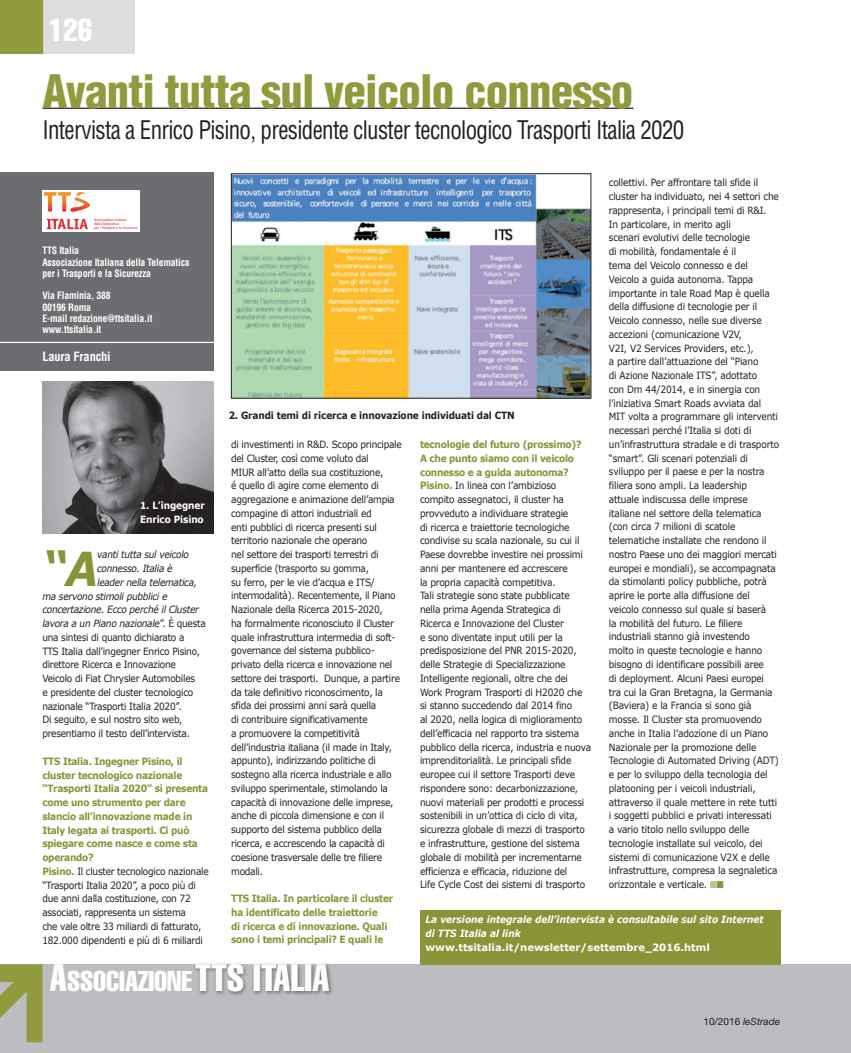
<style>
.page{position:relative;width:851px;height:1053px;background:#fff}
.page>*{position:absolute;margin:0;border:0;box-sizing:border-box;transform-origin:0 0}
.Testo_con_capoletter{font:italic 700 46.62px "Verdana";color:#8a9338;scale:.9 1}
.Titolo{font:900 condensed 45px "Helvetica";letter-spacing:-.02em;color:#919a3c}
.Piè_di_pagina_associ{font:extra-condensed 37.5px "Helvetica";color:#fff}
.Numero_di_pagina_par{font:extra-condensed 31.25px "Helvetica";color:#fff}
.Piè_di_pagina_associ-2{font:extra-condensed 28.12px "Helvetica";color:#fff}
.Sommario{font:condensed 25px "Helvetica";letter-spacing:-.03em;color:#231f20;scale:.92 1}
.Nominativo_-_Pagina{font:700 condensed 12.5px "Helvetica";letter-spacing:-.015em;color:#fff}
.Testo{font:10px/13.8px "Verdana";letter-spacing:-.025em;color:#231f20;scale:.9 1}
.Testo-2{font:700 10px/13.8px "Verdana";letter-spacing:-.03em;color:#8a9338;scale:.9 1}
.Testo_con_capoletter-2{font:10px "Verdana";letter-spacing:-.03em;color:#231f20;scale:.9 1}
.Testo_con_capoletter-3{font:italic 10px "Verdana";letter-spacing:-.03em;color:#231f20;scale:.9 1}
.Dati_associazione{font:700 condensed 10px/11.2px "Helvetica";letter-spacing:-.015em;color:#fff}
.Testo-3{font:italic 700 10px/13.8px "Verdana";color:#fff;scale:.9 1}
.Didascalia{font:700 10px "Verdana";letter-spacing:-.015em;color:#231f20;scale:.9 1}
.Testo-4{font:700 10px "Verdana";color:#fff}
.Didascalia-2{font:700 10px/13.8px "Verdana";letter-spacing:-.015em;color:#fff;scale:.9 1}
.Data_e_nome_rivista{font:italic 10px "Helvetica Neue";color:#231f20}
.t1{font:condensed 3.5px/3.9px "Frutiger";color:#ee1b2d;scale:1.15 1}
.s1{font-style:normal}
.s2{font-weight:700;color:#8a9338}
.s3{color:#bfc08d}
.s4{color:#8a9338}
.s5{font-size:37.5px}
</style>
<div class="page">
<div style="left:0;top:964px;width:850px;height:88px;background:#bcbdc0"></div>
<hr style="left:42px;top:108px;width:591px;height:1px;background:#231f20">
<div style="left:0;top:172px;width:213px;height:199px;background:#6c6d70"></div>
<hr style="left:0;top:342px;width:220px;height:1px;background:#fff">
<div style="left:42px;top:190px;width:97px;height:42px;background:#fff"></div>
<img style="left:45px;top:192px;width:44px;height:38px">
<img style="left:43px;top:381px;width:170px;height:152px">
<img style="left:233px;top:175px;width:356px;height:221px">
<div style="left:231px;top:173px;width:360px;height:225px;border:1px solid #231f20"></div>
<div style="left:420px;top:909px;width:360px;height:55px;background:#8a9338"></div>
<svg style="left:0;top:964px;width:43px;height:78px"></svg>
<div style="left:43px;top:0;width:92px;height:53px;background:#dcdddf"></div>
<div style="left:0;top:0;width:43px;height:54px;background:#919a3c"></div>
<div style="left:193px;top:961px;width:141px;height:35px;background:#231f20;opacity:.5"></div>
<p class="Numero_di_pagina_par" style="left:49px;top:10px;width:45px">126</p>
<p class="Titolo" style="left:42px;top:63px;width:592px">Avanti tutta sul veicolo connesso</p>
<p class="Sommario" style="left:42px;top:115px;width:699px">Intervista a Enrico Pisino, presidente cluster tecnologico Trasporti Italia 2020</p>
<p class="t1" style="left:94px;top:218px;width:39px">Associazione Italiana<br>della Telematica<br>per i Trasporti e la Sicurezza</p>
<p class="Dati_associazione" style="left:42px;top:245px;width:149px">TTS Italia<br>Associazione Italiana della Telematica per i Trasporti e la Sicurezza</p>
<p class="Dati_associazione" style="left:42px;top:290px;width:111px">Via Flaminia, 388<br>00196 Roma<br>E-mail redazione@ttsitalia.it www.ttsitalia.it</p>
<p class="Nominativo_-_Pagina" style="left:42px;top:348px;width:70px">Laura Franchi</p>
<p class="Didascalia-2" style="left:140px;top:498px;width:73px">1. L’ingegner<br>Enrico Pisino</p>
<p class="Testo_con_capoletter" style="left:42px;top:539px;width:64px">“A</p>
<p class="Testo_con_capoletter-3" style="left:97px;top:548px;width:104px">vanti tutta sul veicolo</p>
<p class="Testo_con_capoletter-3" style="left:97px;top:562px;width:85px">connesso. Italia è</p>
<p class="Testo_con_capoletter-3" style="left:97px;top:576px;width:112px">leader nella telematica,</p>
<p class="Testo_con_capoletter-3" style="left:42px;top:589px;width:140px">ma servono stimoli pubblici e</p>
<p class="Testo_con_capoletter-3" style="left:42px;top:603px;width:175px">concertazione. Ecco perché il Cluster</p>
<p class="Testo_con_capoletter-3" style="left:42px;top:617px;width:183px">lavora a un Piano nazionale<span class="s1">”. È questa</span></p>
<p class="Testo_con_capoletter-2" style="left:42px;top:631px;width:159px">una sintesi di quanto dichiarato a</p>
<p class="Testo_con_capoletter-2" style="left:42px;top:644px;width:177px">TTS Italia dall’ingegner Enrico Pisino,</p>
<p class="Testo_con_capoletter-2" style="left:42px;top:658px;width:150px">direttore Ricerca e Innovazione</p>
<p class="Testo_con_capoletter-2" style="left:42px;top:672px;width:171px">Veicolo di Fiat Chrysler Automobiles</p>
<p class="Testo_con_capoletter-2" style="left:42px;top:686px;width:169px">e presidente del cluster tecnologico</p>
<p class="Testo_con_capoletter-2" style="left:42px;top:699px;width:156px">nazionale “Trasporti Italia 2020”.</p>
<p class="Testo_con_capoletter-2" style="left:42px;top:713px;width:157px">Di seguito, e sul nostro sito web,</p>
<p class="Testo_con_capoletter-2" style="left:42px;top:727px;width:165px">presentiamo il testo dell’intervista.</p>
<p class="Testo-2" style="left:42px;top:753px;width:185px">TTS Italia. Ingegner Pisino, il cluster tecnologico nazionale “Trasporti Italia 2020” si presenta come uno strumento per dare slancio all’innovazione made in<br>Italy legata ai trasporti. Ci può spiegare come nasce e come sta operando?</p>
<p class="Testo" style="left:42px;top:863px;width:186px"><span class="s2">Pisino.</span> Il cluster tecnologico nazionale “Trasporti Italia 2020”, a poco più di due anni dalla costituzione, con 72 associati, rappresenta un sistema<br>che vale oltre 33 miliardi di fatturato, 182.000 dipendenti e più di 6 miliardi</p>
<p class="Testo" style="left:608px;top:176px;width:190px">collettivi. Per affrontare tali sfide il cluster ha individuato, nei 4 settori che rappresenta, i principali temi di R&amp;I.</p>
<p class="Testo" style="left:608px;top:217px;width:191px">In particolare, in merito agli<br>scenari evolutivi delle tecnologie<br>di mobilità, fondamentale é il<br>tema del Veicolo connesso e del Veicolo a guida autonoma. Tappa importante in tale Road Map è quella della diffusione di tecnologie per il Veicolo connesso, nelle sue diverse accezioni (comunicazione V2V,<br>V2I, V2 Services Providers, etc.),<br>a partire dall’attuazione del “Piano<br>di Azione Nazionale ITS”, adottato<br>con Dm 44/2014, e in sinergia con l’iniziativa Smart Roads avviata dal MIT volta a programmare gli interventi necessari perché l’Italia si doti di un’infrastruttura stradale e di trasporto “smart”. Gli scenari potenziali di sviluppo per il paese e per la nostra filiera sono ampli. La leadership attuale indiscussa delle imprese italiane nel settore della telematica (con circa 7 milioni di scatole telematiche installate che rendono il nostro Paese uno dei maggiori mercati europei e mondiali), se accompagnata da stimolanti policy pubbliche, potrà aprire le porte alla diffusione del veicolo connesso sul quale si baserà<br>la mobilità del futuro. Le filiere industriali stanno già investendo<br>molto in queste tecnologie e hanno bisogno di identificare possibili aree<br>di deployment. Alcuni Paesi europei<br>tra cui la Gran Bretagna, la Germania (Baviera) e la Francia si sono già mosse. Il Cluster sta promuovendo anche in Italia l’adozione di un Piano Nazionale per la promozione delle Tecnologie di Automated Driving (ADT) e per lo sviluppo della tecnologia del platooning per i veicoli industriali, attraverso il quale mettere in rete tutti i soggetti pubblici e privati interessati a vario titolo nello sviluppo delle tecnologie installate sul veicolo, dei sistemi di comunicazione V2X e delle infrastrutture, compresa la segnaletica orizzontale e verticale. <span class="s3">■</span><span class="s4">■</span></p>
<p class="Didascalia" style="left:229px;top:409px;width:319px">2. Grandi temi di ricerca e innovazione individuati dal CTN</p>
<p class="Testo-2" style="left:420px;top:437px;width:181px">tecnologie del futuro (prossimo)?<br>A che punto siamo con il veicolo connesso e a guida autonoma?</p>
<p class="Testo" style="left:420px;top:478px;width:191px"><span class="s2">Pisino.</span> In linea con l’ambizioso compito assegnatoci, il cluster ha provveduto a individuare strategie<br>di ricerca e traiettorie tecnologiche condivise su scala nazionale, su cui il Paese dovrebbe investire nei prossimi anni per mantenere ed accrescere<br>la propria capacità competitiva.<br>Tali strategie sono state pubblicate nella prima Agenda Strategica di Ricerca e Innovazione del Cluster<br>e sono diventate input utili per la predisposizione del PNR 2015-2020, delle Strategie di Specializzazione Intelligente regionali, oltre che dei Work Program Trasporti di H2020 che si stanno succedendo dal 2014 fino<br>al 2020, nella logica di miglioramento dell’efficacia nel rapporto tra sistema pubblico della ricerca, industria e nuova imprenditorialità. Le principali sfide europee cui il settore Trasporti deve rispondere sono: decarbonizzazione, nuovi materiali per prodotti e processi sostenibili in un’ottica di ciclo di vita, sicurezza globale di mezzi di trasporto e infrastrutture, gestione del sistema globale di mobilità per incrementarne efficienza e efficacia, riduzione del<br>Life Cycle Cost dei sistemi di trasporto</p>
<p class="Testo" style="left:231px;top:437px;width:191px">di investimenti in R&amp;D. Scopo principale del Cluster, così come voluto dal<br>MIUR all’atto della sua costituzione,<br>é quello di agire come elemento di aggregazione e animazione dell’ampia compagine di attori industriali ed<br>enti pubblici di ricerca presenti sul territorio nazionale che operano<br>nel settore dei trasporti terrestri di superficie (trasporto su gomma,<br>su ferro, per le vie d’acqua e ITS/ intermodalità). Recentemente, il Piano Nazionale della Ricerca 2015-2020,<br>ha formalmente riconosciuto il Cluster quale infrastruttura intermedia di soft&shy;governance del sistema pubblico&shy;privato della ricerca e innovazione nel settore dei trasporti. Dunque, a partire da tale definitivo riconoscimento, la sfida dei prossimi anni sarà quella<br>di contribuire significativamente<br>a promuovere la competitività dell’industria italiana (il made in Italy, appunto), indirizzando politiche di sostegno alla ricerca industriale e allo sviluppo sperimentale, stimolando la capacità di innovazione delle imprese, anche di piccola dimensione e con il supporto del sistema pubblico della ricerca, e accrescendo la capacità di coesione trasversale delle tre filiere modali.</p>
<p class="Testo-2" style="left:231px;top:891px;width:181px">TTS Italia. In particolare il cluster ha identificato delle traiettorie<br>di ricerca e di innovazione. Quali sono i temi principali? E quali le</p>
<p class="Testo-3" style="left:425px;top:912px;width:377px">La versione integrale dell’intervista è consultabile sul sito Internet di TTS Italia al link</p>
<p class="Testo-4" style="left:425px;top:940px;width:286px">www.ttsitalia.it/newsletter/settembre_2016.html</p>
<p class="Piè_di_pagina_associ" style="left:195px;top:954px;width:136px">TTS ITALIA</p>
<p class="Piè_di_pagina_associ-2" style="left:50px;top:963px;width:144px"><span class="s5">A</span>SSOCIAZIONE</p>
<p class="Data_e_nome_rivista" style="left:703px;top:1014px;width:78px"><span class="s1">10/2016</span> leStrade</p>
</div>
